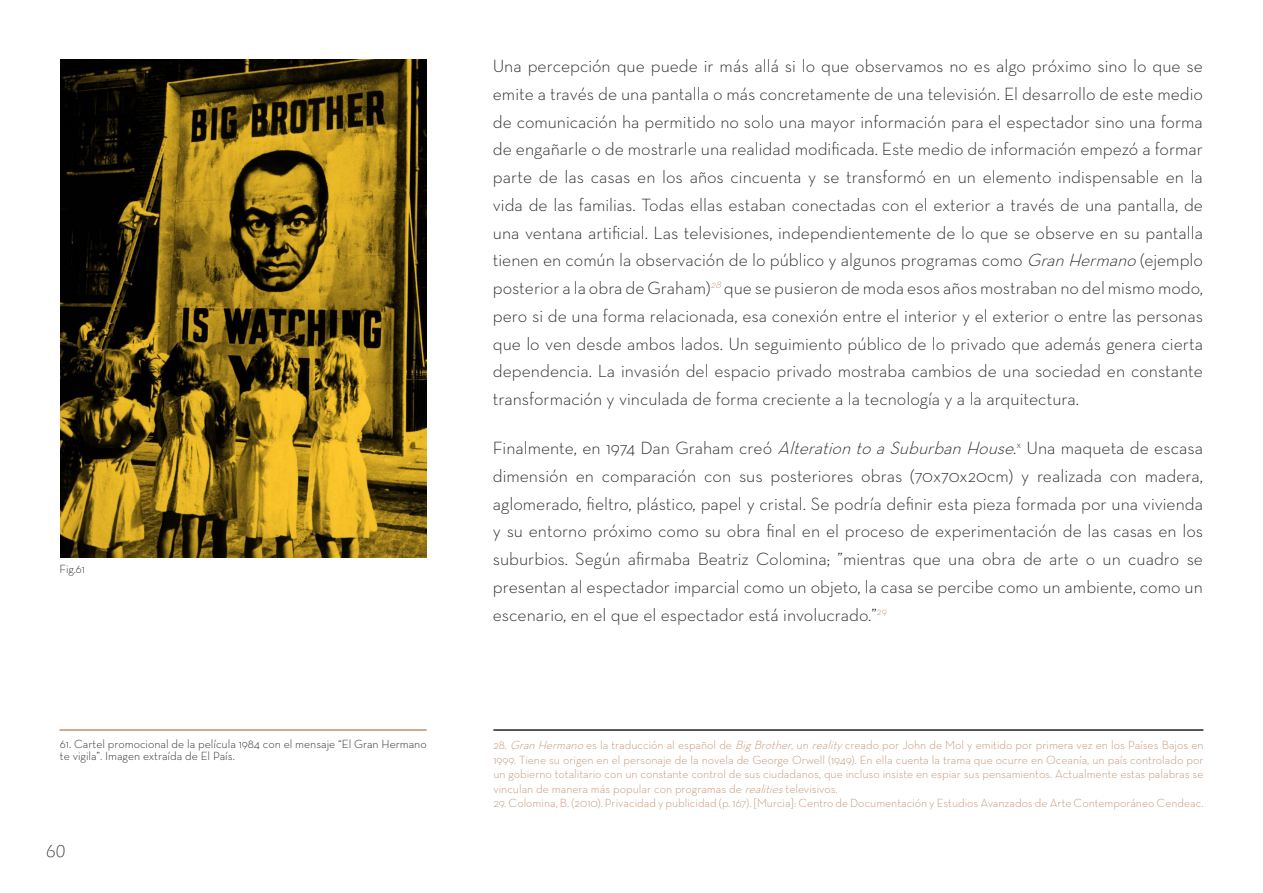
<style>
.page{position:relative;width:1263px;height:893px;background:#fff}
.page>*{position:absolute;margin:0;border:0;box-sizing:border-box;transform-origin:0 0}
.t1{font:300 18px/27.8px "Neutra Text";color:#231f20;text-align:justify}
.t2{font:300 18px "Eras ITC";color:#231f20}
.t3{font:300 12px/14.4px "Neutra Text";color:#c18e6d;text-align:justify}
.t4{font:300 12px/12px "Neutra Text";color:#231f20}
.s1{font-style:italic}
</style>
<div class="page">
<hr style="left:60px;top:729px;width:367px;height:2px;background:#c18e6d">
<hr style="left:493px;top:729px;width:710px;height:2px;background:#231f20">
<img style="left:61px;top:60px;width:366px;height:498px">
<p class="t4" style="left:60px;top:562px;width:27px">Fig.61</p>
<p class="t1" style="left:493px;top:52px;width:712px">Una percepción que puede ir más allá si lo que observamos no es algo próximo sino lo que se emite a través de una pantalla o más concretamente de una televisión. El desarrollo de este medio de comunicación ha permitido no solo una mayor información para el espectador sino una forma de engañarle o de mostrarle una realidad modificada. Este medio de información empezó a formar parte de las casas en los años cincuenta y se transformó en un elemento indispensable en la vida de las familias. Todas ellas estaban conectadas con el exterior a través de una pantalla, de una ventana artificial. Las televisiones, independientemente de lo que se observe en su pantalla tienen en común la observación de lo público y algunos programas como <span class="s1">GranHermano</span>(ejemplo posterior a la obra de Graham)<sup>28</sup>que se pusieron de moda esos años mostraban no del mismo modo, pero si de una forma relacionada, esa conexión entre el interior y el exterior o entre las personas que lo ven desde ambos lados. Un seguimiento público de lo privado que además genera cierta dependencia. La invasión del espacio privado mostraba cambios de una sociedad en constante transformación y vinculada de forma creciente a la tecnología y a la arquitectura.</p>
<p class="t1" style="left:493px;top:434px;width:712px">Finalmente, en 1974 Dan Graham creó <span class="s1">AlterationtoaSuburbanHouse</span>.<sup>x</sup> Una maqueta de escasa dimensión en comparación con sus posteriores obras (70x70x20cm) y realizada con madera, aglomerado, fieltro, plástico, papel y cristal. Se podría definir esta pieza formada por una vivienda y su entorno próximo como su obra final en el proceso de experimentación de las casas en los suburbios. Según afirmaba Beatriz Colomina; ”mientras que una obra de arte o un cuadro se presentan al espectador imparcial como un objeto, la casa se percibe como un ambiente, como un escenario, en el que el espectador está involucrado.”<sup>29</sup></p>
<p class="t4" style="left:60px;top:738px;width:368px">61. Cartel promocional de la película 1984 con el mensaje “El Gran Hermano te vigila”. Imagen extraída de El País.</p>
<p class="t3" style="left:493px;top:738px;width:712px">28. <span class="s1">GranHermano</span>es la traducción al español de <span class="s1">BigBrother</span>, un <span class="s1">reality</span>creado por John de Mol y emitido por primera vez en los Países Bajos en 1999. Tiene su origen en el personaje de la novela de George Orwell (1949). En ella cuenta la trama que ocurre en Oceanía, un país controlado por un gobierno totalitario con un constante control de sus ciudadanos, que incluso insiste en espiar sus pensamientos. Actualmente estas palabras se vinculan de manera más popular con programas de <span class="s1">realities</span>televisivos.</p>
<p class="t3" style="left:493px;top:795px;width:712px">29. Colomina, B. (2010). Privacidad y publicidad (p. 167). [Murcia]: Centro de Documentación y Estudios Avanzados de Arte Contemporáneo Cendeac.</p>
<p class="t2" style="left:46px;top:841px;width:21px">60</p>
</div>
